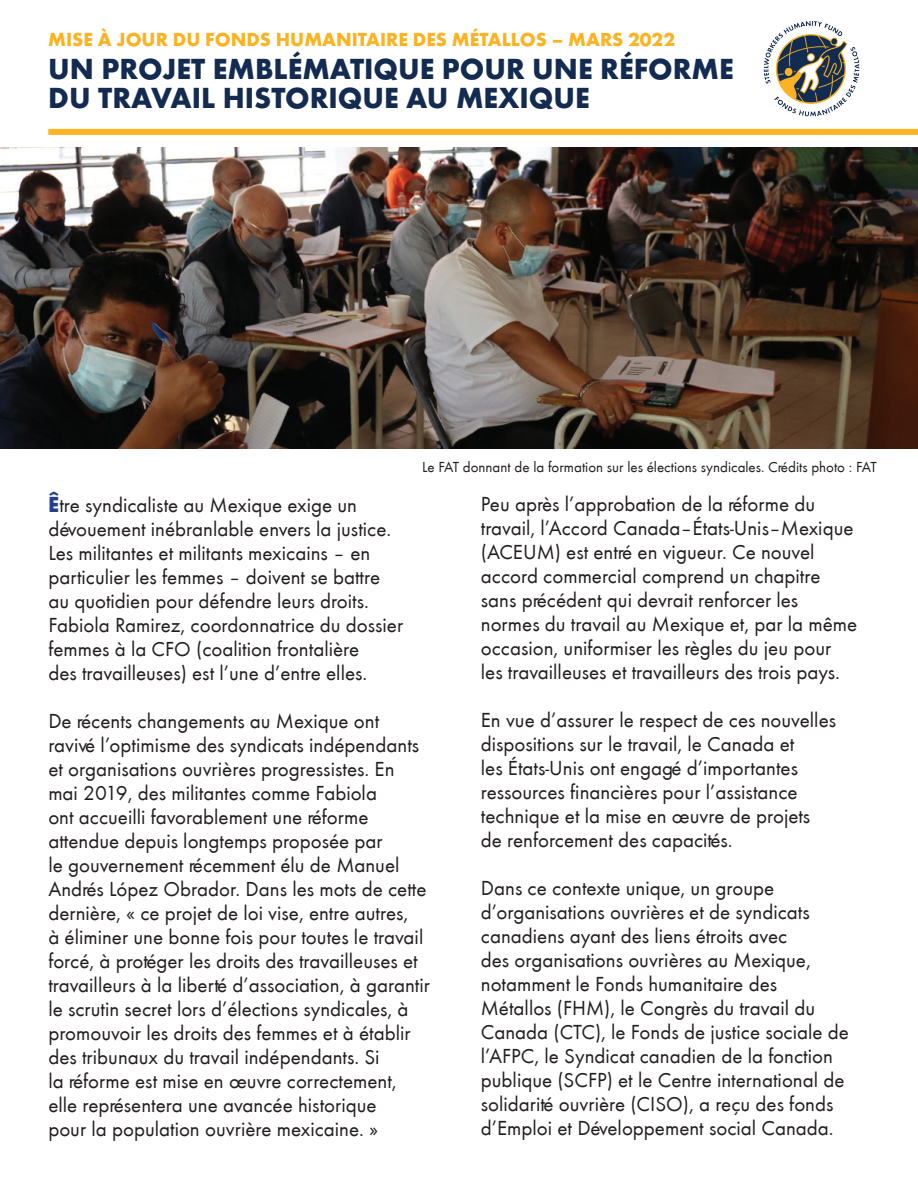
<style>
.page{position:relative;width:918px;height:1188px;background:#fff}
.page>*{position:absolute;margin:0;border:0;box-sizing:border-box;transform-origin:0 0}
.t1{font:700 30px/28.5px "Futura T";color:#132b51}
.t2{font:21px/24px "Futura T";color:#231f20}
.t3{font:700 19.5px "Futura T";color:#fbb321}
.t4{font:15px "Futura T";color:#231f20}
.s1{font-weight:700;font-size:22.5px;color:#253f8e}
</style>
<div class="page">
<div style="left:48px;top:129px;width:870px;height:6px;background:#fbb321"></div>
<img style="left:763px;top:21px;width:97px;height:96px">
<img style="left:0;top:147px;width:918px;height:301px">
<p class="t3" style="left:48px;top:28px;width:628px">MISE À JOUR DU FONDS HUMANITAIRE DES MÉTALLOS – MARS 2022</p>
<h1 class="t1" style="left:48px;top:55px;width:687px">UN PROJET EMBLÉMATIQUE POUR UNE RÉFORME<br>DU TRAVAIL HISTORIQUE AU MEXIQUE</h1>
<p class="t4" style="left:422px;top:458px;width:456px">Le FAT donnant de la formation sur les élections syndicales. Crédits photo : FAT</p>
<p class="t2" style="left:48px;top:493px;width:356px"><span class="s1">Ê</span>tre syndicaliste au Mexique exige un dévouement inébranlable envers la justice.<br>Les militantes et militants mexicains – en particulier les femmes – doivent se battre au quotidien pour défendre leurs droits.<br>Fabiola Ramirez, coordonnatrice du dossier femmes à la CFO (coalition frontalière<br>des travailleuses) est l’une d’entre elles.</p>
<p class="t2" style="left:48px;top:709px;width:383px">De récents changements au Mexique ont ravivé l’optimisme des syndicats indépendants et organisations ouvrières progressistes. En<br>mai 2019, des militantes comme Fabiola<br>ont accueilli favorablement une réforme attendue depuis longtemps proposée par<br>le gouvernement récemment élu de Manuel Andrés López Obrador. Dans les mots de cette dernière, « ce projet de loi vise, entre autres,<br>à éliminer une bonne fois pour toutes le travail forcé, à protéger les droits des travailleuses et travailleurs à la liberté d’association, à garantir le scrutin secret lors d’élections syndicales, à promouvoir les droits des femmes et à établir des tribunaux du travail indépendants. Si<br>la réforme est mise en œuvre correctement, elle représentera une avancée historique<br>pour la population ouvrière mexicaine. »</p>
<p class="t2" style="left:481px;top:492px;width:378px">Peu après l’approbation de la réforme du travail, l’Accord Canada–États-Unis–Mexique (ACEUM) est entré en vigueur. Ce nouvel accord commercial comprend un chapitre sans précédent qui devrait renforcer les normes du travail au Mexique et, par la même occasion, uniformiser les règles du jeu pour les travailleuses et travailleurs des trois pays.</p>
<p class="t2" style="left:481px;top:708px;width:357px">En vue d’assurer le respect de ces nouvelles dispositions sur le travail, le Canada et<br>les États-Unis ont engagé d’importantes ressources financières pour l’assistance technique et la mise en œuvre de projets de renforcement des capacités.</p>
<p class="t2" style="left:481px;top:876px;width:370px">Dans ce contexte unique, un groupe d’organisations ouvrières et de syndicats canadiens ayant des liens étroits avec<br>des organisations ouvrières au Mexique, notamment le Fonds humanitaire des Métallos (FHM), le Congrès du travail du Canada (CTC), le Fonds de justice sociale de l’AFPC, le Syndicat canadien de la fonction publique (SCFP) et le Centre international de solidarité ouvrière (CISO), a reçu des fonds d’Emploi et Développement social Canada.</p>
</div>
